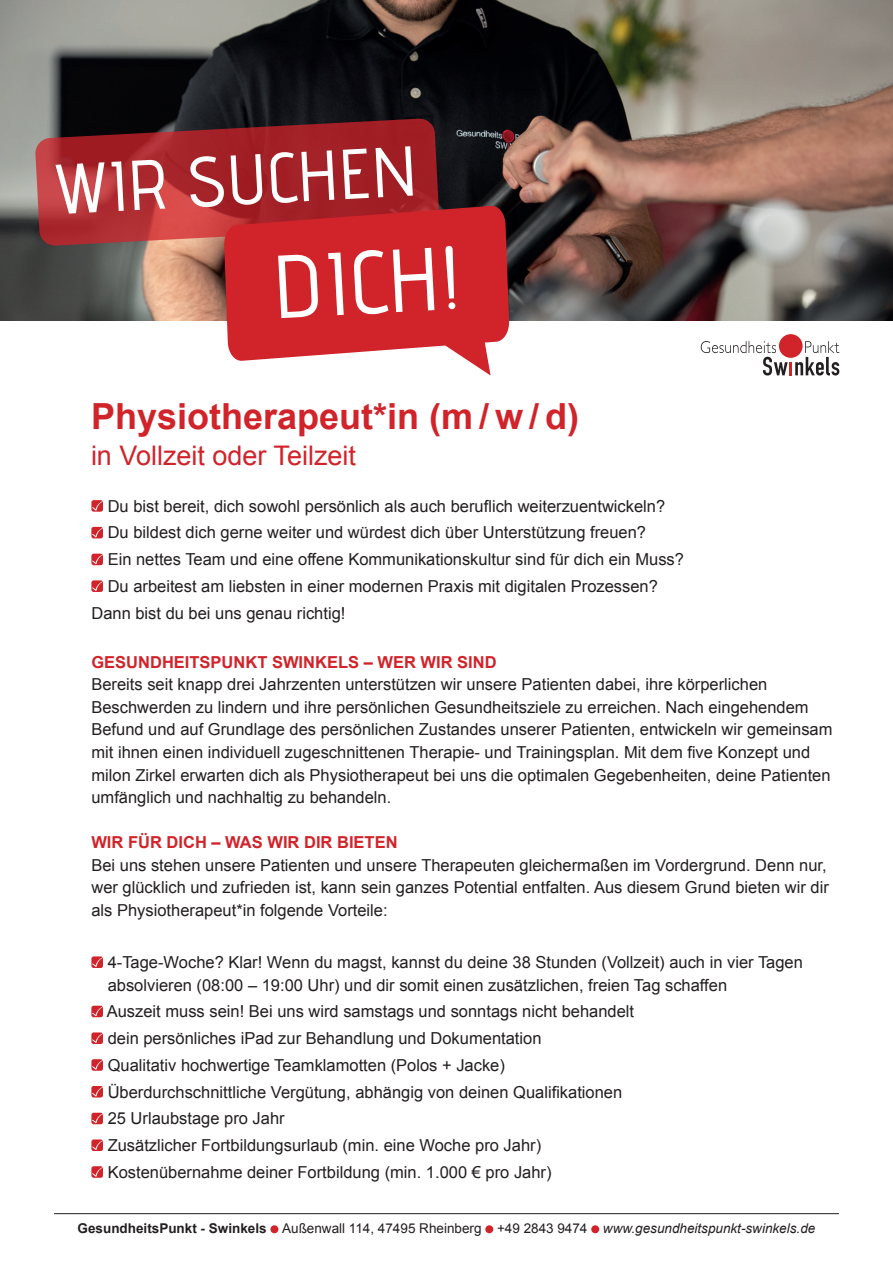
<style>
.page{position:relative;width:893px;height:1263px;background:#fff}
.page>*{position:absolute;margin:0;border:0;box-sizing:border-box;transform-origin:0 0}
.t1{font:500 89.1px "Advent Pro";color:#fff}
.t2{font:500 70.5px "Advent Pro";color:#fff}
.t3{font:700 36px "Arial";color:#d1232a}
.t4{font:27px "Arial";color:#d1232a}
.t5{font:16.5px/22.5px "Arial";color:#231f20}
.t6{font:700 16.5px "Arial";color:#d1232a}
.t7{font:13.5px "Arial";color:#231f20}
.s1{font-weight:700}
.s2{font-style:italic}
</style>
<div class="page">
<img style="left:0;top:0;width:893px;height:320px">
<svg style="left:35px;top:118px;width:404px;height:128px;background:#9c2a2e"></svg>
<svg style="left:224px;top:205px;width:285px;height:170px;background:#d23f45"></svg>
<svg style="left:91px;top:500px;width:12px;height:12px"></svg>
<svg style="left:92px;top:501px;width:11px;height:10px"></svg>
<svg style="left:91px;top:527px;width:12px;height:11px"></svg>
<svg style="left:92px;top:528px;width:11px;height:9px"></svg>
<svg style="left:91px;top:554px;width:12px;height:11px"></svg>
<svg style="left:92px;top:555px;width:11px;height:9px"></svg>
<svg style="left:91px;top:580px;width:12px;height:12px"></svg>
<svg style="left:92px;top:581px;width:11px;height:10px"></svg>
<svg style="left:91px;top:956px;width:12px;height:12px"></svg>
<svg style="left:92px;top:957px;width:11px;height:10px"></svg>
<svg style="left:91px;top:1006px;width:12px;height:11px"></svg>
<svg style="left:92px;top:1007px;width:11px;height:9px"></svg>
<svg style="left:91px;top:1032px;width:12px;height:12px"></svg>
<svg style="left:92px;top:1033px;width:11px;height:10px"></svg>
<svg style="left:91px;top:1059px;width:12px;height:12px"></svg>
<svg style="left:92px;top:1060px;width:11px;height:10px"></svg>
<svg style="left:91px;top:1086px;width:12px;height:11px"></svg>
<svg style="left:92px;top:1087px;width:11px;height:9px"></svg>
<svg style="left:91px;top:1113px;width:12px;height:11px"></svg>
<svg style="left:92px;top:1114px;width:11px;height:9px"></svg>
<svg style="left:91px;top:1139px;width:12px;height:12px"></svg>
<svg style="left:92px;top:1140px;width:11px;height:10px"></svg>
<svg style="left:91px;top:1166px;width:12px;height:12px"></svg>
<svg style="left:92px;top:1167px;width:11px;height:10px"></svg>
<div style="left:778px;top:334px;width:25px;height:24px;background:#d1232a;border-radius:50%"></div>
<div style="left:778px;top:334px;width:25px;height:25px;border:1px solid #fff;border-radius:50%"></div>
<svg style="left:701px;top:341px;width:138px;height:34px"></svg>
<div style="left:270px;top:1225px;width:8px;height:8px;background:#d1232a;border-radius:50%"></div>
<div style="left:485px;top:1225px;width:8px;height:8px;background:#d1232a;border-radius:50%"></div>
<div style="left:591px;top:1225px;width:8px;height:8px;background:#d1232a;border-radius:50%"></div>
<hr style="left:54px;top:1213px;width:785px;height:1px;background:#231f20">
<h2 class="t2" style="left:49px;top:147px;width:368px;rotate:-3deg">WIR SUCHEN</h2>
<h1 class="t1" style="left:270px;top:233px;width:190px;rotate:-3deg">DICH!</h1>
<h3 class="t3" style="left:91px;top:393px;width:490px">Physiotherapeut*in (m / w / d)</h3>
<h3 class="t4" style="left:91px;top:438px;width:267px">in Vollzeit oder Teilzeit</h3>
<p class="t5" style="left:108px;top:495px;width:559px">Du bist bereit, dich sowohl persönlich als auch beruflich weiterzuentwickeln?</p>
<p class="t5" style="left:108px;top:522px;width:540px">Du bildest dich gerne weiter und würdest dich über Unterstützung freuen?</p>
<p class="t5" style="left:108px;top:548px;width:578px">Ein nettes Team und eine offene Kommunikationskultur sind für dich ein Muss?</p>
<p class="t5" style="left:108px;top:575px;width:552px">Du arbeitest am liebsten in einer modernen Praxis mit digitalen Prozessen?</p>
<p class="t5" style="left:91px;top:602px;width:256px">Dann bist du bei uns genau richtig!</p>
<p class="t6" style="left:91px;top:651px;width:407px">GESUNDHEITSPUNKT SWINKELS – WER WIR SIND</p>
<p class="t5" style="left:91px;top:674px;width:743px">Bereits seit knapp drei Jahrzenten unterstützen wir unsere Patienten dabei, ihre körperlichen Beschwerden zu lindern und ihre persönlichen Gesundheitsziele zu erreichen. Nach eingehendem Befund und auf Grundlage des persönlichen Zustandes unserer Patienten, entwickeln wir gemeinsam mit ihnen einen individuell zugeschnittenen Therapie- und Trainingsplan. Mit dem five Konzept und milon Zirkel erwarten dich als Physiotherapeut bei uns die optimalen Gegebenheiten, deine Patienten umfänglich und nachhaltig zu behandeln.</p>
<p class="t6" style="left:91px;top:831px;width:308px">WIR FÜR DICH – WAS WIR DIR BIETEN</p>
<p class="t5" style="left:91px;top:854px;width:739px">Bei uns stehen unsere Patienten und unsere Therapeuten gleichermaßen im Vordergrund. Denn nur, wer glücklich und zufrieden ist, kann sein ganzes Potential entfalten. Aus diesem Grund bieten wir dir als Physiotherapeut*in folgende Vorteile:</p>
<p class="t5" style="left:108px;top:951px;width:697px">4-Tage-Woche? Klar! Wenn du magst, kannst du deine 38 Stunden (Vollzeit) auch in vier Tagen absolvieren (08:00 – 19:00 Uhr) und dir somit einen zusätzlichen, freien Tag schaffen</p>
<p class="t5" style="left:107px;top:998px;width:529px;line-height:26.7px">Auszeit muss sein! Bei uns wird samstags und sonntags nicht behandelt dein persönliches iPad zur Behandlung und Dokumentation<br>Qualitativ hochwertige Teamklamotten (Polos + Jacke)<br>Überdurchschnittliche Vergütung, abhängig von deinen Qualifikationen 25 Urlaubstage pro Jahr<br>Zusätzlicher Fortbildungsurlaub (min. eine Woche pro Jahr)<br>Kostenübernahme deiner Fortbildung (min. 1.000 € pro Jahr)</p>
<p class="t7" style="left:78px;top:1220px;width:739px"><span class="s1">GesundheitsPunkt - Swinkels</span> Außenwall 114, 47495 Rheinberg +49 2843 9474 <span class="s2">www.gesundheitspunkt-swinkels.de</span></p>
</div>
